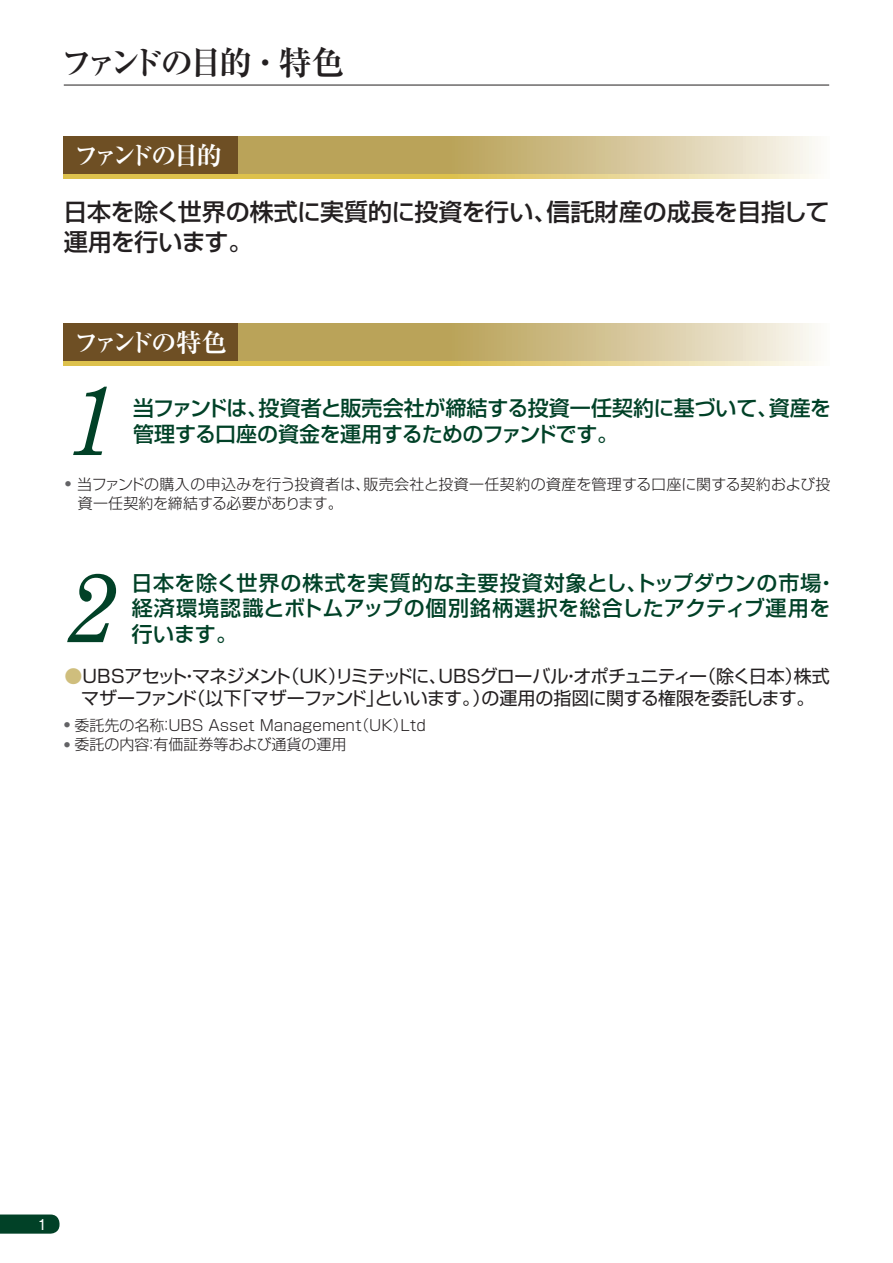
<style>
.page{position:relative;width:893px;height:1263px;background:#fff}
.page>*{position:absolute;margin:0;border:0;box-sizing:border-box;transform-origin:0 0}
.t1{font:italic 99px "Century Schoolbook";color:#014127;scale:.91 1}
.t2{font:700 33px "Ryumin Pro";letter-spacing:-.12em;color:#231f20}
.t3{font:700 25.5px "Ryumin Pro";letter-spacing:-.19em;color:#fff}
.t4{font:500 24px/30px "Shin Go Pro";letter-spacing:-.02em;color:#231f20}
.t5{font:500 21px/25.5px "Shin Go Pro";letter-spacing:.03em;color:#014127}
.t6{font:500 21px/25.5px "Shin Go Pro";color:#014127}
.t7{font:18px/22.5px "Shin Go Pro";letter-spacing:-.035em;color:#231f20;text-align:center}
.t8{font:300 15px/19.5px "Shin Go Pro";color:#231f20}
.t9{font:500 15px "Gothic BBB Pro";color:#fff}
.s1{color:#cfbe7d}
</style>
<div class="page">
<svg style="left:0;top:1214px;width:60px;height:19px"></svg>
<hr style="left:64px;top:85px;width:765px;height:1px;background:#231f20">
<svg style="left:238px;top:136px;width:577px;height:39px;background:#cdbc86"></svg>
<div style="left:64px;top:136px;width:174px;height:39px;background:#6e4f24"></div>
<svg style="left:64px;top:175px;width:751px;height:4px;background:#e4cd74"></svg>
<svg style="left:238px;top:323px;width:577px;height:38px;background:#cdbb86"></svg>
<div style="left:64px;top:323px;width:174px;height:38px;background:#6e4f24"></div>
<svg style="left:64px;top:361px;width:751px;height:5px;background:#e4cd74"></svg>
<h2 class="t2" style="left:60px;top:36px;width:286px">ファンドの目的・特色</h2>
<h3 class="t3" style="left:74px;top:135px;width:150px">ファンドの目的</h3>
<h3 class="t4" style="left:64px;top:194px;width:767px">日本を除く世界の株式に実質的に投資を行い、信託財産の成長を目指して運用を行います。</h3>
<h3 class="t3" style="left:74px;top:322px;width:155px">ファンドの特色</h3>
<h1 class="t1" style="left:64px;top:345px;width:56px">1</h1>
<h3 class="t6" style="left:133px;top:393px;width:700px">当ファンドは、投資者と販売会社が締結する投資一任契約に基づいて、資産を管理する口座の資金を運用するためのファンドです。</h3>
<p class="t8" style="left:78px;top:473px;width:754px;text-indent:-13px"><sup>●</sup> 当ファンドの購入の申込みを行う投資者は、販売会社と投資一任契約の資産を管理する口座に関する契約および投資一任契約を締結する必要があります。</p>
<h3 class="t5" style="left:131px;top:568px;width:707px">日本を除く世界の株式を実質的な主要投資対象とし、トップダウンの市場・経済環境認識とボトムアップの個別銘柄選択を総合したアクティブ運用を行います。</h3>
<p class="t7" style="left:64px;top:662px;width:767px"><span class="s1">●</span>UBSアセット・マネジメント（UK）リミテッドに、UBSグローバル・オポチュニティー（除く日本）株式マザーファンド（以下「マザーファンド」といいます。）の運用の指図に関する権限を委託します。</p>
<h1 class="t1" style="left:64px;top:532px;width:56px">2</h1>
<p class="t8" style="left:64px;top:714px;width:363px"><sup>●</sup> 委託先の名称：UBS Asset Management（UK）Ltd</p>
<p class="t8" style="left:64px;top:733px;width:284px"><sup>●</sup> 委託の内容：有価証券等および通貨の運用</p>
<p class="t9" style="left:38px;top:1212px;width:11px">1</p>
</div>
